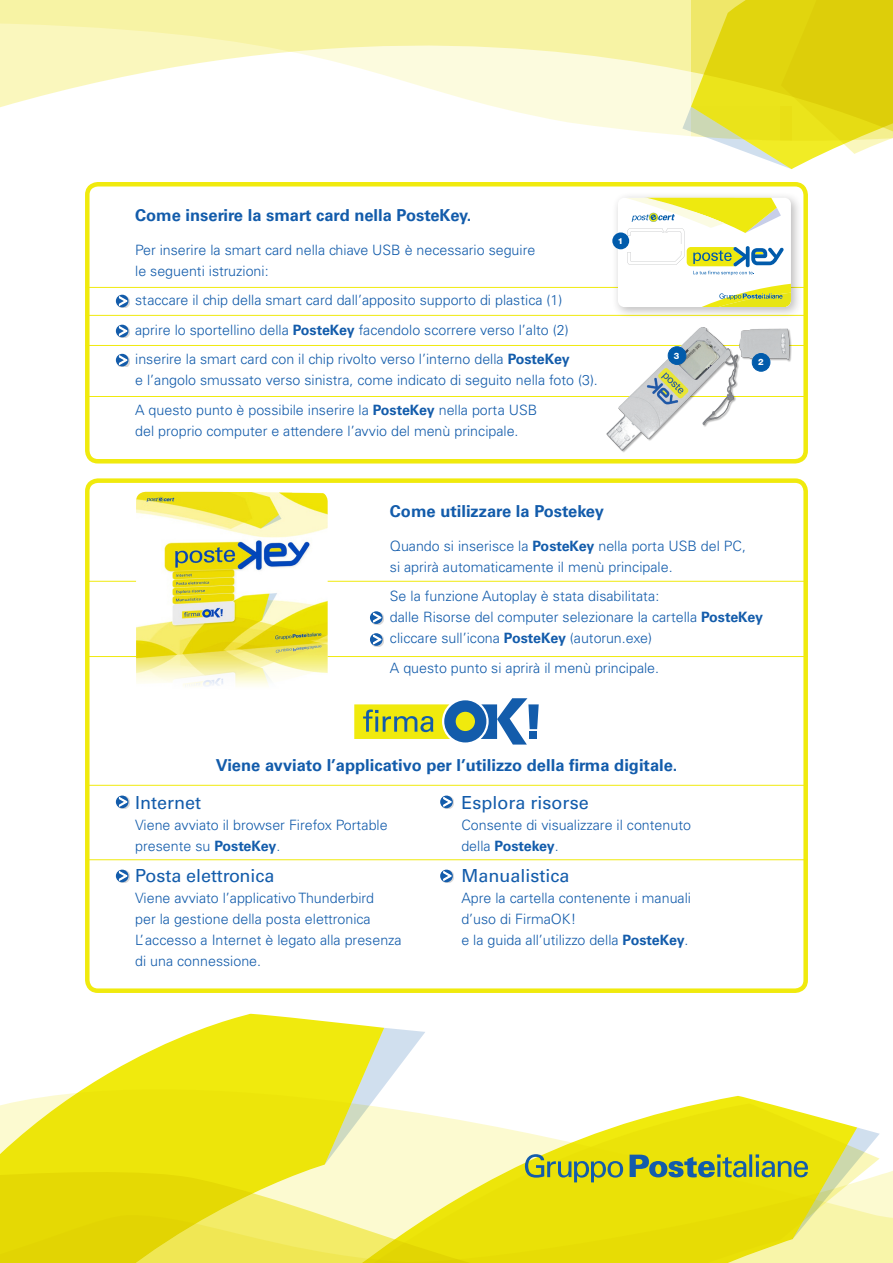
<style>
.page{position:relative;width:893px;height:1263px;background:#fff}
.page>*{position:absolute;margin:0;border:0;box-sizing:border-box;transform-origin:0 0}
.t1{font:18px "Univers";color:#135cab}
.t2{font:700 16.5px "Univers";color:#135cab}
.t3{font:300 14.25px/21px "Univers";color:#135cab}
.t4{font:800 8.85px "Helvetica Neue";color:#fff}
.t5{font:800 8.4px "Helvetica Neue";color:#fff}
.s1{font-weight:700}
</style>
<div class="page">
<svg style="left:0;top:0;width:682px;height:136px"></svg>
<svg style="left:204px;top:1014px;width:180px;height:14px;fill:#f0ea12"></svg>
<svg style="left:682px;top:0;width:211px;height:169px;background:#e6de40"></svg>
<hr style="left:328px;top:656px;width:480px;height:1px;background:#f0ea0d">
<hr style="left:88px;top:656px;width:48px;height:1px;background:#f0ea0d">
<div style="left:117px;top:295px;width:12px;height:13px;background:#231f20;opacity:.18"></div>
<div style="left:116px;top:295px;width:13px;height:12px;background:#135cab;border-radius:50%"></div>
<svg style="left:118px;top:295px;width:10px;height:12px"></svg>
<div style="left:117px;top:796px;width:12px;height:13px;background:#231f20;opacity:.18"></div>
<svg style="left:116px;top:795px;width:13px;height:13px"></svg>
<svg style="left:118px;top:796px;width:10px;height:12px"></svg>
<div style="left:441px;top:796px;width:13px;height:13px;background:#231f20;opacity:.18"></div>
<svg style="left:440px;top:795px;width:13px;height:13px"></svg>
<svg style="left:443px;top:796px;width:9px;height:12px"></svg>
<div style="left:441px;top:870px;width:13px;height:13px;background:#231f20;opacity:.18"></div>
<svg style="left:440px;top:870px;width:13px;height:12px"></svg>
<svg style="left:443px;top:870px;width:9px;height:12px"></svg>
<div style="left:117px;top:870px;width:12px;height:13px;background:#231f20;opacity:.18"></div>
<div style="left:116px;top:870px;width:13px;height:12px;background:#135cab;border-radius:50%"></div>
<svg style="left:118px;top:870px;width:10px;height:12px"></svg>
<div style="left:117px;top:325px;width:12px;height:13px;background:#231f20;opacity:.18"></div>
<div style="left:116px;top:325px;width:13px;height:12px;background:#135cab;border-radius:50%"></div>
<svg style="left:118px;top:325px;width:10px;height:12px"></svg>
<div style="left:117px;top:355px;width:12px;height:12px;background:#231f20;opacity:.18"></div>
<div style="left:116px;top:354px;width:13px;height:12px;background:#135cab;border-radius:50%"></div>
<svg style="left:118px;top:354px;width:10px;height:12px"></svg>
<div style="left:371px;top:612px;width:12px;height:13px;background:#231f20;opacity:.18"></div>
<svg style="left:370px;top:611px;width:13px;height:13px"></svg>
<svg style="left:372px;top:611px;width:10px;height:13px"></svg>
<div style="left:371px;top:634px;width:12px;height:13px;background:#231f20;opacity:.18"></div>
<svg style="left:370px;top:633px;width:13px;height:13px"></svg>
<svg style="left:372px;top:633px;width:10px;height:13px"></svg>
<div style="left:85px;top:478px;width:723px;height:515px;border:4px solid #f0ea0d;border-radius:11px"></div>
<div style="left:85px;top:182px;width:723px;height:281px;border:4px solid #f0ea0d;border-radius:11px"></div>
<hr style="left:88px;top:581px;width:720px;height:1px;background:#f0ea0d">
<hr style="left:88px;top:785px;width:720px;height:1px;background:#f0ea0d">
<hr style="left:88px;top:859px;width:720px;height:1px;background:#f0ea0d">
<hr style="left:85px;top:287px;width:719px;height:1px;background:#f0ea0d">
<hr style="left:85px;top:315px;width:719px;height:1px;background:#f0ea0d">
<hr style="left:85px;top:345px;width:719px;height:1px;background:#f0ea0d">
<hr style="left:85px;top:396px;width:719px;height:1px;background:#f0ea0d">
<div style="left:612px;top:191px;width:191px;height:128px;background:#231f20;opacity:.3"></div>
<svg style="left:618px;top:198px;width:173px;height:109px"></svg>
<div style="left:678px;top:244px;width:6px;height:7px;background:#fff"></div>
<div style="left:612px;top:232px;width:17px;height:17px;background:#015bab;border-radius:50%"></div>
<img style="left:604px;top:317px;width:192px;height:144px">
<div style="left:752px;top:353px;width:18px;height:18px;background:#015bab;border-radius:50%"></div>
<div style="left:752px;top:353px;width:18px;height:19px;border:1px solid #015bab;border-radius:50%"></div>
<div style="left:668px;top:347px;width:18px;height:17px;background:#015bab;border-radius:50%"></div>
<div style="left:668px;top:346px;width:18px;height:19px;border:1px solid #015bab;border-radius:50%"></div>
<img style="left:136px;top:492px;width:192px;height:194px">
<div style="left:455px;top:711px;width:21px;height:21px;background:#f0ea0d;border-radius:50%"></div>
<svg style="left:481px;top:698px;width:58px;height:46px"></svg>
<div style="left:444px;top:700px;width:42px;height:42px;border:11px solid #135cab;border-radius:50%"></div>
<svg style="left:354px;top:704px;width:96px;height:35px;background:#cad231"></svg>
<svg style="left:0;top:1028px;width:893px;height:235px"></svg>
<p class="t2" style="left:135px;top:206px;width:338px">Come inserire la smart card nella PosteKey.</p>
<p class="t3" style="left:135px;top:239px;width:402px">Per inserire la smart card nella chiave USB è necessario seguire le seguenti istruzioni:</p>
<p class="t3" style="left:135px;top:290px;width:429px">staccare il chip della smart card dall’apposito supporto di plastica (1)</p>
<p class="t3" style="left:135px;top:319px;width:435px">aprire lo sportellino della <span class="s1">PosteKey</span> facendolo scorrere verso l’alto (2)</p>
<p class="t3" style="left:135px;top:349px;width:464px">inserire la smart card con il chip rivolto verso l’interno della <span class="s1">PosteKey<br></span>e l’angolo smussato verso sinistra, come indicato di seguito nella foto (3).</p>
<p class="t3" style="left:135px;top:399px;width:404px">A questo punto è possibile inserire la <span class="s1">PosteKey</span> nella porta USB del proprio computer e attendere l’avvio del menù principale.</p>
<p class="t5" style="left:618px;top:236px;width:7px">1</p>
<p class="t4" style="left:674px;top:350px;width:7px">3</p>
<p class="t4" style="left:758px;top:357px;width:7px">2</p>
<p class="t2" style="left:390px;top:501px;width:216px">Come utilizzare la Postekey</p>
<p class="t3" style="left:390px;top:535px;width:358px">Quando si inserisce la <span class="s1">PosteKey</span> nella porta USB del PC, si aprirà automaticamente il menù principale.</p>
<p class="t3" style="left:390px;top:586px;width:375px">Se la funzione Autoplay è stata disabilitata:<br>dalle Risorse del computer selezionare la cartella <span class="s1">PosteKey </span>cliccare sull’icona <span class="s1">PosteKey</span> (autorun.exe)</p>
<p class="t3" style="left:390px;top:657px;width:271px">A questo punto si aprirà il menù principale.</p>
<p class="t2" style="left:216px;top:756px;width:463px">Viene avviato l’applicativo per l’utilizzo della firma digitale.</p>
<p class="t1" style="left:135px;top:792px;width:68px">Internet</p>
<p class="t3" style="left:135px;top:814px;width:254px">Viene avviato il browser Firefox Portable</p>
<p class="t3" style="left:135px;top:835px;width:147px">presente su <span class="s1">PosteKey</span>.</p>
<p class="t1" style="left:135px;top:865px;width:141px">Posta elettronica</p>
<p class="t3" style="left:135px;top:887px;width:240px">Viene avviato l’applicativo Thunderbird per la gestione della posta elettronica</p>
<p class="t3" style="left:135px;top:929px;width:268px">L’accesso a Internet è legato alla presenza</p>
<p class="t3" style="left:135px;top:950px;width:127px">di una connessione.</p>
<p class="t1" style="left:461px;top:792px;width:129px">Esplora risorse</p>
<p class="t3" style="left:461px;top:814px;width:231px">Consente di visualizzare il contenuto della <span class="s1">Postekey</span>.</p>
<p class="t1" style="left:461px;top:865px;width:110px">Manualistica</p>
<p class="t3" style="left:461px;top:887px;width:231px">Apre la cartella contenente i manuali</p>
<p class="t3" style="left:461px;top:908px;width:116px">d’uso di FirmaOK!</p>
<p class="t3" style="left:461px;top:929px;width:229px">e la guida all’utilizzo della <span class="s1">PosteKey</span>.</p>
</div>
